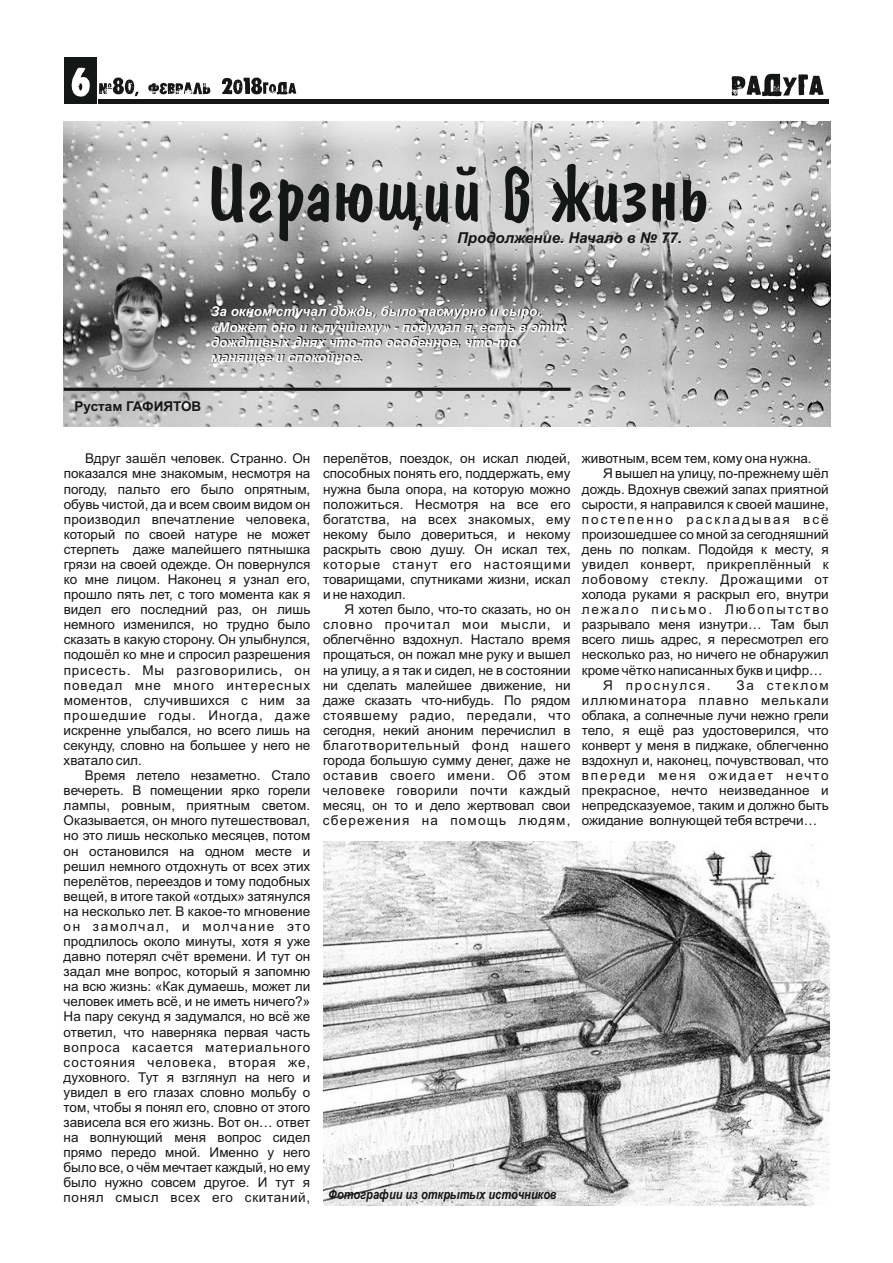
<style>
.page{position:relative;width:893px;height:1263px;background:#fff}
.page>*{position:absolute;margin:0;border:0;box-sizing:border-box;transform-origin:0 0}
.t1{font:italic 700 15px "Arial";color:#151616}
.t2{font:13.5px/15.1px "Arial";color:#151616;text-align:justify}
.t3{font:italic 700 13.5px/15.1px "Arial";color:#fff}
.t4{font:italic 700 13.5px "Arial Narrow";color:#151616}
.t5{font:13.5px "Arial";letter-spacing:.035em;color:#151616}
.t6{font:13.5px "Arial";letter-spacing:.055em;color:#151616}
.t7{font:13.5px "Arial";letter-spacing:.155em;color:#151616}
.t8{font:13.5px "Arial";letter-spacing:.14em;color:#151616}
.t9{font:700 13.5px "Arial";color:#151616}
.t10{font:13.5px "Arial";letter-spacing:.13em;color:#151616}
</style>
<div class="page">
<img style="left:64px;top:121px;width:767px;height:305px">
<hr style="left:99px;top:99px;width:730px;height:4px;background:#151616">
<div style="left:64px;top:57px;width:32px;height:46px;background:#151616"></div>
<svg style="left:72px;top:68px;width:18px;height:29px"></svg>
<svg style="left:731px;top:74px;width:92px;height:22px"></svg>
<hr style="left:64px;top:388px;width:507px;height:3px;background:#151616">
<svg style="left:99px;top:77px;width:111px;height:19px"></svg>
<svg style="left:222px;top:77px;width:74px;height:17px"></svg>
<svg style="left:212px;top:163px;width:494px;height:78px;background:#989898"></svg>
<img style="left:82px;top:272px;width:111px;height:109px">
<img style="left:323px;top:841px;width:507px;height:364px">
<p class="t1" style="left:457px;top:232px;width:226px">Продолжение. Начало в № 77.</p>
<p class="t3" style="left:211px;top:305px;width:356px">За окном стучал дождь, было пасмурно и сыро. «Может оно и к лучшему» - подумал я, есть в этих дождливых днях что-то особенное, что-то манящее и спокойное.</p>
<p class="t9" style="left:75px;top:401px;width:128px">Рустам ГАФИЯТОВ</p>
<p class="t2" style="left:64px;top:452px;width:248px;text-indent:21px">Вдруг зашёл человек. Странно. Он показался мне знакомым, несмотря на погоду, пальто его было опрятным, обувь чистой, да и всем своим видом он производил впечатление человека, который по своей натуре не может стерпеть даже малейшего пятнышка грязи на своей одежде. Он повернулся ко мне лицом. Наконец я узнал его, прошло пять лет, с того момента как я видел его последний раз, он лишь немного изменился, но трудно было сказать в какую сторону. Он улыбнулся, подошёл ко мне и спросил разрешения присесть. Мы разговорились, он поведал мне много интересных моментов, случившихся с ним за прошедшие годы. Иногда, даже искренне улыбался, но всего лишь на секунду, словно на большее у него не хватало сил.</p>
<p class="t2" style="left:64px;top:769px;width:248px;text-indent:21px">Время летело незаметно. Стало вечереть. В помещении ярко горели лампы, ровным, приятным светом.<br>Оказывается, он много путешествовал, но это лишь несколько месяцев, потом он остановился на одном месте и решил немного отдохнуть от всех этих перелётов, переездов и тому подобных вещей, в итоге такой «отдых» затянулся на несколько лет. В какое-то мгновение он замолчал, и молчание это продлилось около минуты, хотя я уже давно потерял счёт времени. И тут он задал мне вопрос, который я запомню на всю жизнь: «Как думаешь, может ли человек иметь всё, и не иметь ничего?» На пару секунд я задумался, но всё же ответил, что наверняка первая часть вопроса касается материального состояния человека, вторая же, духовного. Тут я взглянул на него и увидел в его глазах словно мольбу о том, чтобы я понял его, словно от этого зависела вся его жизнь. Вот он… ответ на волнующий меня вопрос сидел прямо передо мной. Именно у него было все, о чём мечтает каждый, но ему было нужно совсем другое. И тут я понял смысл всех его скитаний,</p>
<p class="t2" style="left:323px;top:452px;width:249px">перелётов, поездок, он искал людей, способных понять его, поддержать, ему нужна была опора, на которую можно положиться. Несмотря на все его богатства, на всех знакомых, ему некому было довериться, и некому раскрыть свою душу. Он искал тех, которые станут его настоящими товарищами, спутниками жизни, искал и не находил.</p>
<p class="t2" style="left:323px;top:603px;width:249px;text-indent:21px">Я хотел было, что-то сказать, но он словно прочитал мои мысли, и облегчённо вздохнул. Настало время прощаться, он пожал мне руку и вышел на улицу, а я так и сидел, не в состоянии ни сделать малейшее движение, ни даже сказать что-нибудь. По рядом стоявшему радио, передали, что сегодня, некий аноним перечислил в благотворительный фонд нашего города большую сумму денег, даже не оставив своего имени. Об этом человеке говорили почти каждый месяц, он то и дело жертвовал свои сбережения на помощь людям,</p>
<p class="t2" style="left:582px;top:452px;width:231px">животным, всем тем, кому она нужна.</p>
<p class="t2" style="left:603px;top:467px;width:227px">Я вышел на улицу, по-прежнему шёл</p>
<p class="t2" style="left:582px;top:482px;width:248px">дождь. Вдохнув свежий запах приятной</p>
<p class="t2" style="left:582px;top:497px;width:248px">сырости, я направился к своей машине,</p>
<p class="t7" style="left:582px;top:514px;width:248px">постепенно раскладывая всё</p>
<p class="t2" style="left:582px;top:528px;width:248px">произошедшее со мной за сегодняшний</p>
<p class="t2" style="left:582px;top:543px;width:248px">день по полкам. Подойдя к месту, я</p>
<p class="t5" style="left:582px;top:559px;width:248px">увидел конверт, прикреплённый к</p>
<p class="t6" style="left:582px;top:574px;width:248px">лобовому стеклу. Дрожащими от</p>
<p class="t2" style="left:582px;top:588px;width:248px">холода руками я раскрыл его, внутри</p>
<p class="t8" style="left:582px;top:604px;width:248px">лежало письмо. Любопытство</p>
<p class="t2" style="left:582px;top:618px;width:248px">разрывало меня изнутри… Там был</p>
<p class="t2" style="left:582px;top:633px;width:248px">всего лишь адрес, я пересмотрел его</p>
<p class="t2" style="left:582px;top:648px;width:248px">несколько раз, но ничего не обнаружил</p>
<p class="t2" style="left:582px;top:663px;width:242px">кроме чётко написанных букв и цифр…</p>
<p class="t10" style="left:603px;top:680px;width:109px">Я проснулся.</p>
<p class="t2" style="left:582px;top:678px;width:248px;text-indent:155px">За стеклом иллюминатора плавно мелькали облака, а солнечные лучи нежно грели тело, я ещё раз удостоверился, что конверт у меня в пиджаке, облегченно вздохнул и, наконец, почувствовал, что впереди меня ожидает нечто прекрасное, нечто неизведанное и непредсказуемое, таким и должно быть ожидание волнующей тебя встречи…</p>
<p class="t4" style="left:328px;top:1189px;width:230px">Фотографии из открытых источников</p>
</div>
